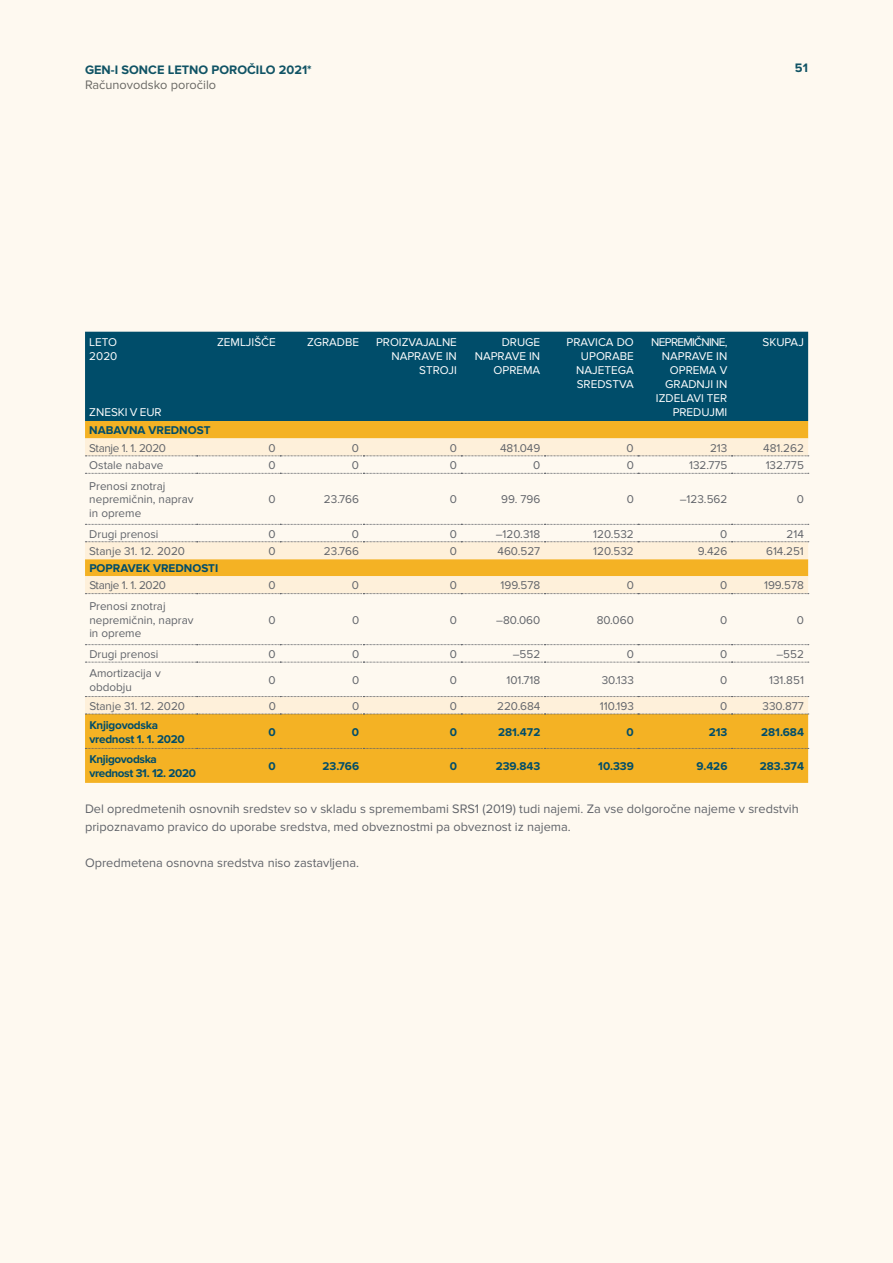
<style>
.page{position:relative;width:893px;height:1263px;background:#fef9f0}
.page>*{position:absolute;margin:0;border:0;box-sizing:border-box;transform-origin:0 0}
.t1{font:12.75px/18px "Proxima Nova";color:#61646a}
.t2{font:700 12.75px "Proxima Nova";color:#004d6a}
.t3{font:11.7px/13.5px "Proxima Nova";color:#61646a}
.t4{font:11.7px/14.1px "Proxima Nova";color:#fff;text-align:right}
.t5{font:700 11.7px "Proxima Nova";color:#004d6a}
.t6{font:700 11.7px/14.1px "Proxima Nova";letter-spacing:-.03em;color:#004d6a}
.t7{font:11.7px "Proxima Nova";letter-spacing:-.03em;color:#61646a}
.t8{font:700 11.7px/14.1px "Proxima Nova";letter-spacing:-.02em;color:#004d6a}
</style>
<div class="page">
<div style="left:85px;top:332px;width:723px;height:89px;background:#004d6a"></div>
<div style="left:85px;top:421px;width:723px;height:17px;background:#f4b224"></div>
<svg style="left:85px;top:438px;width:723px;height:276px"></svg>
<div style="left:85px;top:715px;width:723px;height:68px;background:#f4b224"></div>
<svg style="left:85px;top:455px;width:724px;height:1px"></svg>
<svg style="left:85px;top:473px;width:724px;height:1px"></svg>
<svg style="left:85px;top:524px;width:724px;height:1px"></svg>
<svg style="left:85px;top:541px;width:724px;height:1px"></svg>
<svg style="left:85px;top:593px;width:724px;height:1px"></svg>
<svg style="left:85px;top:644px;width:724px;height:1px"></svg>
<svg style="left:85px;top:662px;width:724px;height:1px"></svg>
<svg style="left:85px;top:696px;width:724px;height:1px"></svg>
<svg style="left:85px;top:714px;width:724px;height:1px"></svg>
<svg style="left:85px;top:748px;width:724px;height:1px"></svg>
<p class="t2" style="left:85px;top:62px;width:228px">GEN-I SONCE LETNO POROČILO 2021*</p>
<p class="t1" style="left:85px;top:76px;width:133px">Računovodsko poročilo</p>
<p class="t2" style="left:795px;top:61px;width:14px">51</p>
<p class="t4" style="left:89px;top:335px;width:30px;text-align:left">LETO<br>2020</p>
<p class="t4" style="left:89px;top:405px;width:74px">ZNESKI V EUR</p>
<p class="t4" style="left:217px;top:335px;width:60px">ZEMLJIŠČE</p>
<p class="t4" style="left:307px;top:335px;width:54px">ZGRADBE</p>
<p class="t4" style="left:376px;top:335px;width:82px">PROIZVAJALNE<br>NAPRAVE IN<br>STROJI</p>
<p class="t4" style="left:475px;top:335px;width:67px">DRUGE<br>NAPRAVE IN<br>OPREMA</p>
<p class="t4" style="left:566px;top:335px;width:69px">PRAVICA DO<br>UPORABE<br>NAJETEGA<br>SREDSTVA</p>
<p class="t4" style="left:651px;top:335px;width:78px">NEPREMIČNINE,<br>NAPRAVE IN<br>OPREMA V<br>GRADNJI IN<br>IZDELAVI TER<br>PREDUJMI</p>
<p class="t4" style="left:762px;top:335px;width:43px">SKUPAJ</p>
<p class="t5" style="left:89px;top:424px;width:123px">NABAVNA VREDNOST</p>
<p class="t7" style="left:89px;top:441px;width:78px">Stanje 1. 1. 2020</p>
<p class="t3" style="left:269px;top:441px;width:9px">0</p>
<p class="t3" style="left:352px;top:441px;width:9px">0</p>
<p class="t3" style="left:450px;top:441px;width:9px">0</p>
<p class="t3" style="left:500px;top:441px;width:42px">481.049</p>
<p class="t3" style="left:627px;top:441px;width:9px">0</p>
<p class="t3" style="left:710px;top:441px;width:19px">213</p>
<p class="t3" style="left:763px;top:441px;width:42px">481.262</p>
<p class="t3" style="left:89px;top:459px;width:76px">Ostale nabave</p>
<p class="t3" style="left:269px;top:459px;width:9px">0</p>
<p class="t3" style="left:352px;top:459px;width:9px">0</p>
<p class="t3" style="left:450px;top:459px;width:9px">0</p>
<p class="t3" style="left:533px;top:459px;width:9px">0</p>
<p class="t3" style="left:627px;top:459px;width:9px">0</p>
<p class="t3" style="left:689px;top:459px;width:40px">132.775</p>
<p class="t3" style="left:766px;top:459px;width:40px">132.775</p>
<p class="t3" style="left:89px;top:479px;width:106px">Prenosi znotraj nepremičnin, naprav in opreme</p>
<p class="t3" style="left:269px;top:493px;width:9px">0</p>
<p class="t3" style="left:324px;top:493px;width:37px">23.766</p>
<p class="t3" style="left:450px;top:493px;width:9px">0</p>
<p class="t3" style="left:501px;top:493px;width:41px">99. 796</p>
<p class="t3" style="left:627px;top:493px;width:9px">0</p>
<p class="t3" style="left:680px;top:493px;width:49px">–123.562</p>
<p class="t3" style="left:797px;top:493px;width:9px">0</p>
<p class="t3" style="left:89px;top:527px;width:71px">Drugi prenosi</p>
<p class="t3" style="left:269px;top:527px;width:9px">0</p>
<p class="t3" style="left:352px;top:527px;width:9px">0</p>
<p class="t3" style="left:450px;top:527px;width:9px">0</p>
<p class="t3" style="left:496px;top:527px;width:46px">–120.318</p>
<p class="t3" style="left:593px;top:527px;width:42px">120.532</p>
<p class="t3" style="left:720px;top:527px;width:9px">0</p>
<p class="t3" style="left:786px;top:527px;width:19px">214</p>
<p class="t3" style="left:89px;top:545px;width:97px">Stanje 31. 12. 2020</p>
<p class="t3" style="left:269px;top:545px;width:9px">0</p>
<p class="t3" style="left:324px;top:545px;width:37px">23.766</p>
<p class="t3" style="left:450px;top:545px;width:9px">0</p>
<p class="t3" style="left:498px;top:545px;width:44px">460.527</p>
<p class="t3" style="left:593px;top:545px;width:42px">120.532</p>
<p class="t3" style="left:698px;top:545px;width:31px">9.426</p>
<p class="t3" style="left:766px;top:545px;width:39px">614.251</p>
<p class="t5" style="left:89px;top:562px;width:130px">POPRAVEK VREDNOSTI</p>
<p class="t7" style="left:89px;top:579px;width:78px">Stanje 1. 1. 2020</p>
<p class="t3" style="left:269px;top:579px;width:9px">0</p>
<p class="t3" style="left:352px;top:579px;width:9px">0</p>
<p class="t3" style="left:450px;top:579px;width:9px">0</p>
<p class="t3" style="left:500px;top:579px;width:41px">199.578</p>
<p class="t3" style="left:627px;top:579px;width:9px">0</p>
<p class="t3" style="left:720px;top:579px;width:9px">0</p>
<p class="t3" style="left:764px;top:579px;width:41px">199.578</p>
<p class="t3" style="left:89px;top:600px;width:106px">Prenosi znotraj nepremičnin, naprav in opreme</p>
<p class="t3" style="left:269px;top:613px;width:9px">0</p>
<p class="t3" style="left:352px;top:613px;width:9px">0</p>
<p class="t3" style="left:450px;top:613px;width:9px">0</p>
<p class="t3" style="left:496px;top:613px;width:46px">–80.060</p>
<p class="t3" style="left:597px;top:613px;width:39px">80.060</p>
<p class="t3" style="left:720px;top:613px;width:9px">0</p>
<p class="t3" style="left:797px;top:613px;width:9px">0</p>
<p class="t3" style="left:89px;top:647px;width:71px">Drugi prenosi</p>
<p class="t3" style="left:269px;top:647px;width:9px">0</p>
<p class="t3" style="left:352px;top:647px;width:9px">0</p>
<p class="t3" style="left:450px;top:647px;width:9px">0</p>
<p class="t3" style="left:513px;top:647px;width:29px">–552</p>
<p class="t3" style="left:627px;top:647px;width:9px">0</p>
<p class="t3" style="left:720px;top:647px;width:9px">0</p>
<p class="t3" style="left:776px;top:647px;width:29px">–552</p>
<p class="t3" style="left:89px;top:667px;width:73px">Amortizacija v obdobju</p>
<p class="t3" style="left:269px;top:673px;width:9px">0</p>
<p class="t3" style="left:352px;top:673px;width:9px">0</p>
<p class="t3" style="left:450px;top:673px;width:9px">0</p>
<p class="t3" style="left:506px;top:673px;width:35px">101.718</p>
<p class="t3" style="left:602px;top:673px;width:34px">30.133</p>
<p class="t3" style="left:720px;top:673px;width:9px">0</p>
<p class="t3" style="left:769px;top:673px;width:36px">131.851</p>
<p class="t3" style="left:89px;top:699px;width:97px">Stanje 31. 12. 2020</p>
<p class="t3" style="left:269px;top:699px;width:9px">0</p>
<p class="t3" style="left:352px;top:699px;width:9px">0</p>
<p class="t3" style="left:450px;top:699px;width:9px">0</p>
<p class="t3" style="left:497px;top:699px;width:45px">220.684</p>
<p class="t3" style="left:600px;top:699px;width:35px">110.193</p>
<p class="t3" style="left:720px;top:699px;width:9px">0</p>
<p class="t3" style="left:763px;top:699px;width:43px">330.877</p>
<p class="t8" style="left:89px;top:718px;width:97px">Knjigovodska vrednost 1. 1. 2020</p>
<p class="t5" style="left:269px;top:725px;width:9px">0</p>
<p class="t5" style="left:352px;top:725px;width:9px">0</p>
<p class="t5" style="left:450px;top:725px;width:9px">0</p>
<p class="t5" style="left:498px;top:725px;width:44px">281.472</p>
<p class="t5" style="left:627px;top:725px;width:9px">0</p>
<p class="t5" style="left:709px;top:725px;width:20px">213</p>
<p class="t5" style="left:761px;top:725px;width:44px">281.684</p>
<p class="t6" style="left:89px;top:753px;width:108px">Knjigovodska vrednost 31. 12. 2020</p>
<p class="t5" style="left:269px;top:760px;width:9px">0</p>
<p class="t5" style="left:323px;top:760px;width:38px">23.766</p>
<p class="t5" style="left:450px;top:760px;width:9px">0</p>
<p class="t5" style="left:496px;top:760px;width:46px">239.843</p>
<p class="t5" style="left:598px;top:760px;width:37px">10.339</p>
<p class="t5" style="left:696px;top:760px;width:32px">9.426</p>
<p class="t5" style="left:760px;top:760px;width:46px">283.374</p>
<p class="t1" style="left:85px;top:800px;width:715px">Del opredmetenih osnovnih sredstev so v skladu s spremembami SRS1 (2019) tudi najemi. Za vse dolgoročne najeme v sredstvih pripoznavamo pravico do uporabe sredstva, med obveznostmi pa obveznost iz najema.</p>
<p class="t1" style="left:85px;top:854px;width:275px">Opredmetena osnovna sredstva niso zastavljena.</p>
</div>
